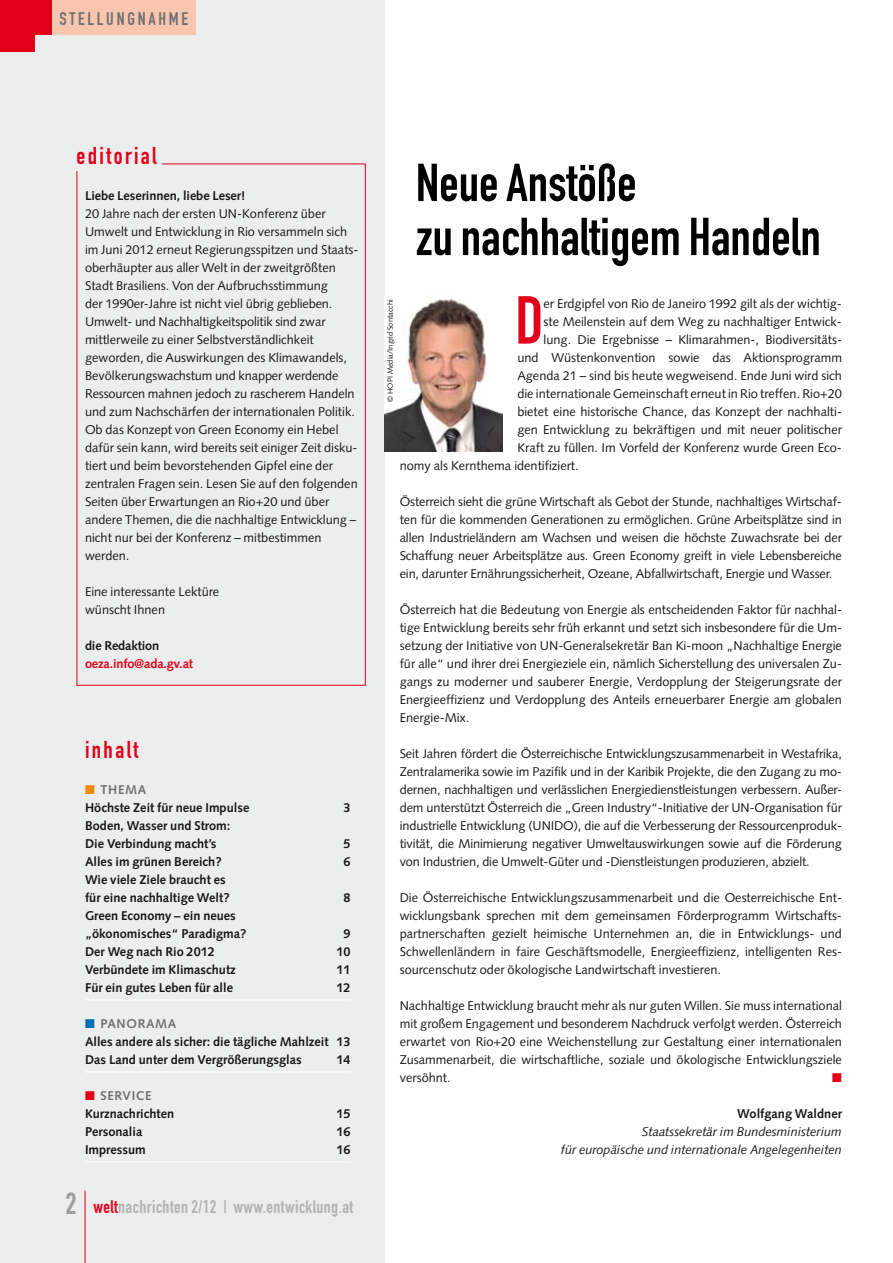
<style>
.page{position:relative;width:893px;height:1263px;background:#fff}
.page>*{position:absolute;margin:0;border:0;box-sizing:border-box;transform-origin:0 0}
.t1{font:66.6px "DIN Engschrift";color:#e2001a}
.t2{font:52.5px/54px "DIN Engschrift";color:#000}
.t3{font:24px "DIN Engschrift";letter-spacing:.1em;color:#e2001a}
.t4{font:18px "DIN Engschrift";letter-spacing:.02em;color:#b1b3b4}
.t5{font:18px "DIN Engschrift";letter-spacing:.15em;color:#707173}
.t6{font:12.75px/18px "Syntax";color:#1a171b;text-align:justify}
.t7{font:700 12.75px/18px "Syntax";color:#1a171b}
.t8{font:italic 12.75px/18px "Syntax";letter-spacing:-.005em;color:#1a171b;text-align:right}
.t9{font:700 12.75px "Syntax";letter-spacing:-.015em;color:#e2001a}
.t10{font:12.75px "Zapf Dingbats ITC";color:#e2001a}
.t11{font:7.5px "Syntax";color:#1a171b}
.s1{color:#f08a00}
.s2{color:#707173}
.s3{color:#006eb6}
.s4{color:#e2001a}
.s5{font-size:30px;color:#9c9d9f}
</style>
<div class="page">
<div style="left:0;top:0;width:384px;height:1263px;background:#eceded"></div>
<div style="left:77px;top:164px;width:289px;height:522px;border:1px solid #e2001a"></div>
<div style="left:72px;top:151px;width:90px;height:20px;background:#eceded"></div>
<img style="left:384px;top:298px;width:118px;height:154px">
<hr style="left:85px;top:999px;width:266px;height:1px;background:#fff">
<hr style="left:85px;top:1071px;width:266px;height:1px;background:#fff">
<hr style="left:85px;top:1161px;width:266px;height:1px;background:#fff">
<hr style="left:85px;top:1191px;width:1px;height:72px;background:#e2001a">
<div style="left:0;top:0;width:196px;height:34px;background:#f8c5ae"></div>
<div style="left:0;top:0;width:51px;height:34px;background:#e2001a"></div>
<div style="left:0;top:0;width:34px;height:51px;background:#e2001a"></div>
<h3 class="t5" style="left:60px;top:8px;width:68px">Stellungn</h3>
<h3 class="t5" style="left:148px;top:8px;width:31px">ahme</h3>
<h3 class="t3" style="left:77px;top:141px;width:82px">editorial</h3>
<p class="t7" style="left:85px;top:186px;width:162px">Liebe Leserinnen, liebe Leser!</p>
<p class="t6" style="left:85px;top:204px;width:275px;text-align:left">20 Jahre nach der ersten UN-Konferenz über Umwelt und Entwicklung in Rio versammeln sich im Juni 2012 erneut Regierungsspitzen und Staats&shy;oberhäupter aus aller Welt in der zweitgrößten Stadt Brasiliens. Von der Aufbruchsstimmung<br>der 1990er-Jahre ist nicht viel übrig geblieben.<br>Umwelt- und Nachhaltigkeitspolitik sind zwar mittlerweile zu einer Selbstverständlichkeit geworden, die Auswirkungen des Klimawandels, Bevölkerungswachstum und knapper werdende Ressourcen mahnen jedoch zu rascherem Handeln und zum Nachschärfen der internationalen Politik.<br>Ob das Konzept von Green Economy ein Hebel dafür sein kann, wird bereits seit einiger Zeit disku&shy;tiert und beim bevorstehenden Gipfel eine der zentralen Fragen sein. Lesen Sie auf den folgenden Seiten über Erwartungen an Rio+20 und über andere Themen, die die nachhaltige Entwicklung – nicht nur bei der Konferenz – mitbestimmen werden.</p>
<p class="t6" style="left:85px;top:582px;width:136px">Eine interessante Lektüre wünscht Ihnen</p>
<p class="t7" style="left:85px;top:636px;width:76px">die Redaktion</p>
<p class="t9" style="left:85px;top:656px;width:110px">oeza.info@ada.gv.at</p>
<h3 class="t3" style="left:85px;top:735px;width:55px">inhalt</h3>
<p class="t7" style="left:85px;top:780px;width:166px"><span class="s1">■</span> <span class="s2">Thema<br></span>Höchste Zeit für neue Impulse</p>
<p class="t7" style="left:85px;top:816px;width:147px">Boden, Wasser und Strom:<br>Die Verbindung macht’s</p>
<p class="t7" style="left:344px;top:798px;width:9px">3</p>
<p class="t7" style="left:344px;top:834px;width:9px">5</p>
<p class="t7" style="left:85px;top:852px;width:138px">Alles im grünen Bereich?</p>
<p class="t7" style="left:344px;top:852px;width:9px">6</p>
<p class="t7" style="left:85px;top:870px;width:146px">Wie viele Ziele braucht es für eine nachhaltige Welt?</p>
<p class="t7" style="left:344px;top:888px;width:9px">8</p>
<p class="t7" style="left:85px;top:906px;width:163px">Green Economy – ein neues „ökonomisches“ Paradigma?</p>
<p class="t7" style="left:344px;top:924px;width:9px">9</p>
<p class="t7" style="left:85px;top:942px;width:131px">Der Weg nach Rio 2012</p>
<p class="t7" style="left:337px;top:942px;width:16px">10</p>
<p class="t7" style="left:85px;top:960px;width:152px">Verbündete im Klimaschutz</p>
<p class="t7" style="left:337px;top:960px;width:16px">11</p>
<p class="t7" style="left:85px;top:978px;width:150px">Für ein gutes Leben für alle</p>
<p class="t7" style="left:337px;top:978px;width:16px">12</p>
<p class="t7" style="left:85px;top:1014px;width:267px"><span class="s3">■</span> <span class="s2">PANORAMA<br></span>Alles andere als sicher: die tägliche Mahlzeit 13<br>Das Land unter dem Vergrößerungsglas</p>
<p class="t7" style="left:337px;top:1050px;width:16px">14</p>
<p class="t7" style="left:85px;top:1086px;width:91px"><span class="s4">■</span> <span class="s2">Service<br></span>Kurznachrichten</p>
<p class="t7" style="left:337px;top:1104px;width:16px">15</p>
<p class="t7" style="left:85px;top:1122px;width:59px">Personalia</p>
<p class="t7" style="left:337px;top:1122px;width:16px">16</p>
<p class="t7" style="left:85px;top:1140px;width:62px">Impressum</p>
<p class="t7" style="left:337px;top:1140px;width:16px">16</p>
<h3 class="t4" style="left:65px;top:1196px;width:289px"><span class="s5">2</span> <span class="s4">welt</span>nachrichten 2/12 | www.entwicklung.at</h3>
<h2 class="t2" style="left:416px;top:155px;width:406px">Neue Anstöße<br>zu nachhaltigem Handeln</h2>
<h1 class="t1" style="left:515px;top:281px;width:23px">D</h1>
<p class="t6" style="left:544px;top:294px;width:300px">er Erdgipfel von Rio de Janeiro 1992 gilt als der wichtig-</p>
<p class="t11" style="left:386px;top:402px;width:104px;rotate:-90deg">© HOPI Media/Ingrid Sontacchi</p>
<p class="t6" style="left:544px;top:312px;width:300px">ste Meilenstein auf dem Weg zu nachhaltiger Entwick-</p>
<p class="t6" style="left:544px;top:330px;width:300px">lung. Die Ergebnisse – Klimarahmen-, Biodiversitäts-</p>
<p class="t6" style="left:517px;top:348px;width:326px">und Wüstenkonvention sowie das Aktionsprogramm</p>
<p class="t6" style="left:517px;top:366px;width:326px">Agenda 21 – sind bis heute wegweisend. Ende Juni wird sich</p>
<p class="t6" style="left:517px;top:384px;width:326px">die internationale Gemeinschaft erneut in Rio treffen. Rio+20</p>
<p class="t6" style="left:517px;top:402px;width:326px">bietet eine historische Chance, das Konzept der nachhalti-</p>
<p class="t6" style="left:517px;top:420px;width:326px">gen Entwicklung zu bekräftigen und mit neuer politischer</p>
<p class="t6" style="left:517px;top:438px;width:326px">Kraft zu füllen. Im Vorfeld der Konferenz wurde Green Eco-</p>
<p class="t6" style="left:400px;top:456px;width:181px">nomy als Kernthema identifiziert.</p>
<p class="t6" style="left:400px;top:492px;width:444px">Österreich sieht die grüne Wirtschaft als Gebot der Stunde, nachhaltiges Wirtschaf&shy;ten für die kommenden Generationen zu ermöglichen. Grüne Arbeitsplätze sind in allen Industrieländern am Wachsen und weisen die höchste Zuwachsrate bei der Schaffung neuer Arbeitsplätze aus. Green Economy greift in viele Lebensbereiche ein, darunter Ernährungssicherheit, Ozeane, Abfallwirtschaft, Energie und Wasser.</p>
<p class="t6" style="left:400px;top:600px;width:444px">Österreich hat die Bedeutung von Energie als entscheidenden Faktor für nachhal&shy;tige Entwicklung bereits sehr früh erkannt und setzt sich insbesondere für die Um&shy;setzung der Initiative von UN-Generalsekretär Ban Ki-moon „Nachhaltige Energie für alle“ und ihrer drei Energieziele ein, nämlich Sicherstellung des universalen Zu&shy;gangs zu moderner und sauberer Energie, Verdopplung der Steigerungsrate der Energieeffizienz und Verdopplung des Anteils erneuerbarer Energie am globalen Energie-Mix.</p>
<p class="t6" style="left:400px;top:744px;width:444px">Seit Jahren fördert die Österreichische Entwicklungszusammenarbeit in Westafrika, Zentralamerika sowie im Pazifik und in der Karibik Projekte, die den Zugang zu mo&shy;dernen, nachhaltigen und verlässlichen Energiedienstleistungen verbessern. Außer&shy;dem unterstützt Österreich die „Green Industry“-Initiative der UN-Organisation für industrielle Entwicklung (UNIDO), die auf die Verbesserung der Ressourcenproduk&shy;tivität, die Minimierung negativer Umweltauswirkungen sowie auf die Förderung von Industrien, die Umwelt-Güter und -Dienstleistungen produzieren, abzielt.</p>
<p class="t6" style="left:400px;top:888px;width:444px">Die Österreichische Entwicklungszusammenarbeit und die Oesterreichische Ent&shy;wicklungsbank sprechen mit dem gemeinsamen Förderprogramm Wirtschafts&shy;partnerschaften gezielt heimische Unternehmen an, die in Entwicklungs- und Schwellenländern in faire Geschäftsmodelle, Energieeffizienz, intelligenten Res&shy;sourcenschutz oder ökologische Landwirtschaft investieren.</p>
<p class="t6" style="left:400px;top:996px;width:444px">Nachhaltige Entwicklung braucht mehr als nur guten Willen. Sie muss international mit großem Engagement und besonderem Nachdruck verfolgt werden. Österreich erwartet von Rio+20 eine Weichenstellung zur Gestaltung einer internationalen Zusammenarbeit, die wirtschaftliche, soziale und ökologische Entwicklungsziele versöhnt.</p>
<p class="t10" style="left:832px;top:1071px;width:11px">■</p>
<p class="t7" style="left:737px;top:1104px;width:106px">Wolfgang Waldner</p>
<p class="t8" style="left:561px;top:1122px;width:282px">Staatssekretär im Bundesministerium<br>für europäische und internationale Angelegenheiten</p>
</div>
